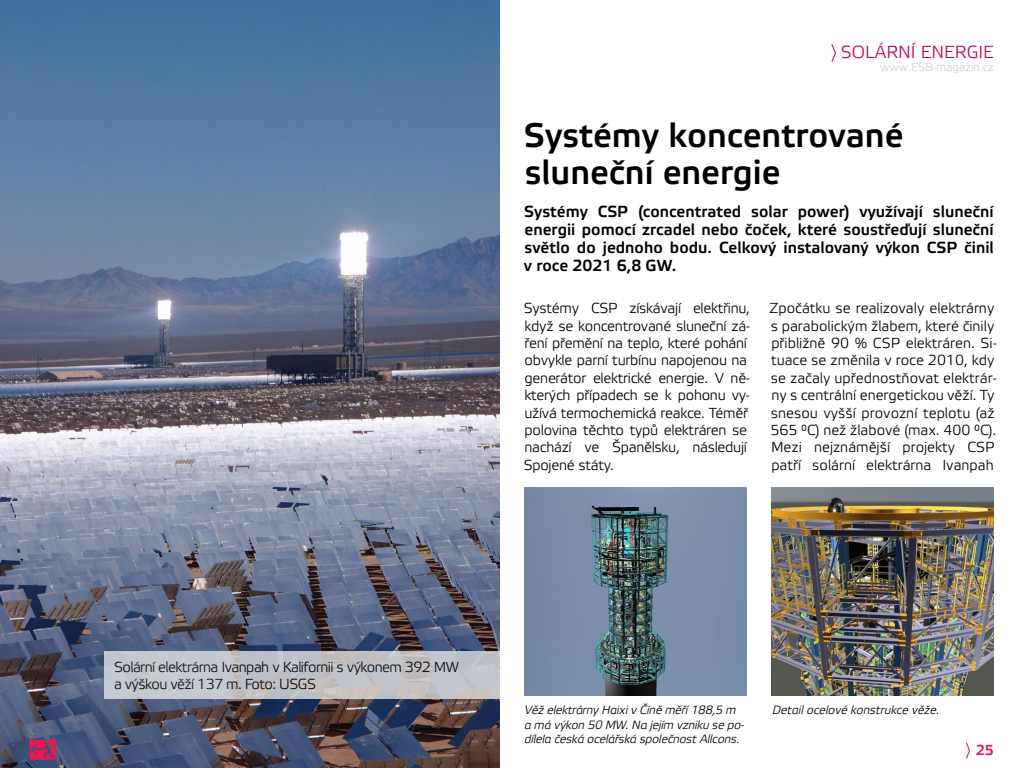
<style>
.page{position:relative;width:1024px;height:768px;background:#fff}
.page>*{position:absolute;margin:0;border:0;box-sizing:border-box;transform-origin:0 0}
.t1{font:34px/37px "Etelka Medium Pro";color:#000}
.t2{font:20px "Etelka Medium Pro";color:#ed1652}
.t3{font:17.5px "Etelka Light Pro";color:#c00054}
.t4{font:16px/18px "Etelka Medium Pro";color:#000;text-align:justify}
.t5{font:14.5px/17.4px "Etelka Light Pro";color:#000}
.t6{font:14.5px/17.4px "Etelka Light Pro";letter-spacing:-.02em;color:#000}
.t7{font:14.5px/17.4px "Etelka Light Pro";letter-spacing:-.04em;color:#000}
.t8{font:14.5px "Etelka Medium Pro";color:#ed125f}
.t9{font:italic 12px/14.4px "Etelka Light Pro";letter-spacing:-.02em;color:#000}
.t10{font:11.5px "Etelka Light Pro";color:#d0d0d0}
</style>
<div class="page">
<svg style="left:966px;top:742px;width:4px;height:17px"></svg>
<svg style="left:831px;top:44px;width:5px;height:18px"></svg>
<img style="left:0;top:0;width:500px;height:768px">
<svg style="left:104px;top:651px;width:396px;height:48px;background:#c2c3c8"></svg>
<img style="left:524px;top:487px;width:223px;height:209px">
<img style="left:772px;top:487px;width:222px;height:209px">
<p class="t3" style="left:841px;top:42px;width:155px">SOLÁRNÍ ENERGIE</p>
<p class="t10" style="left:880px;top:61px;width:115px">www.ESB-magazin.cz</p>
<h1 class="t1" style="left:524px;top:118px;width:381px">Systémy koncentrované sluneční energie</h1>
<p class="t4" style="left:524px;top:203px;width:471px">Systémy CSP (concentrated solar power) využívají sluneční energii pomocí zrcadel nebo čoček, které soustřeďují sluneční světlo do jednoho bodu. Celkový instalovaný výkon CSP činil v roce 2021 6,8 GW.</p>
<p class="t6" style="left:524px;top:300px;width:228px">Systémy CSP získávají elektřinu, když se koncentrované sluneční zá&shy;ření přemění na teplo, které pohání obvykle parní turbínu napojenou na generátor elektrické energie. V ně&shy;kterých případech se k pohonu vy&shy;užívá termochemická reakce. Téměř polovina těchto typů elektráren se nachází ve Španělsku, následují<br>Spojené státy.</p>
<p class="t5" style="left:770px;top:300px;width:229px">Zpočátku se realizovaly elektrárny s parabolickým žlabem, které činily přibližně 90 % CSP elektráren. Si&shy;tuace se změnila v roce 2010, kdy se začaly upřednostňovat elektrár&shy;ny s centrální energetickou věží. Ty snesou vyšší provozní teplotu (až 565 °C) než žlabové (max. 400 °C).<br>Mezi nejznámější projekty CSP patří solární elektrárna Ivanpah</p>
<h2 class="t2" style="left:29px;top:737px;width:29px">q</h2>
<p class="t7" style="left:114px;top:659px;width:346px">Solární elektrárna Ivanpah v Kalifornii s výkonem 392 MW a výškou věží 137 m. Foto: USGS</p>
<p class="t9" style="left:524px;top:704px;width:221px">Věž elektrárny Haixi v Číně měří 188,5 m a má výkon 50 MW. Na jejím vzniku se po&shy;dílela česká ocelářská společnost Allcons.</p>
<p class="t9" style="left:773px;top:704px;width:169px">Detail ocelové konstrukce věže.</p>
<p class="t8" style="left:976px;top:742px;width:20px">25</p>
</div>
